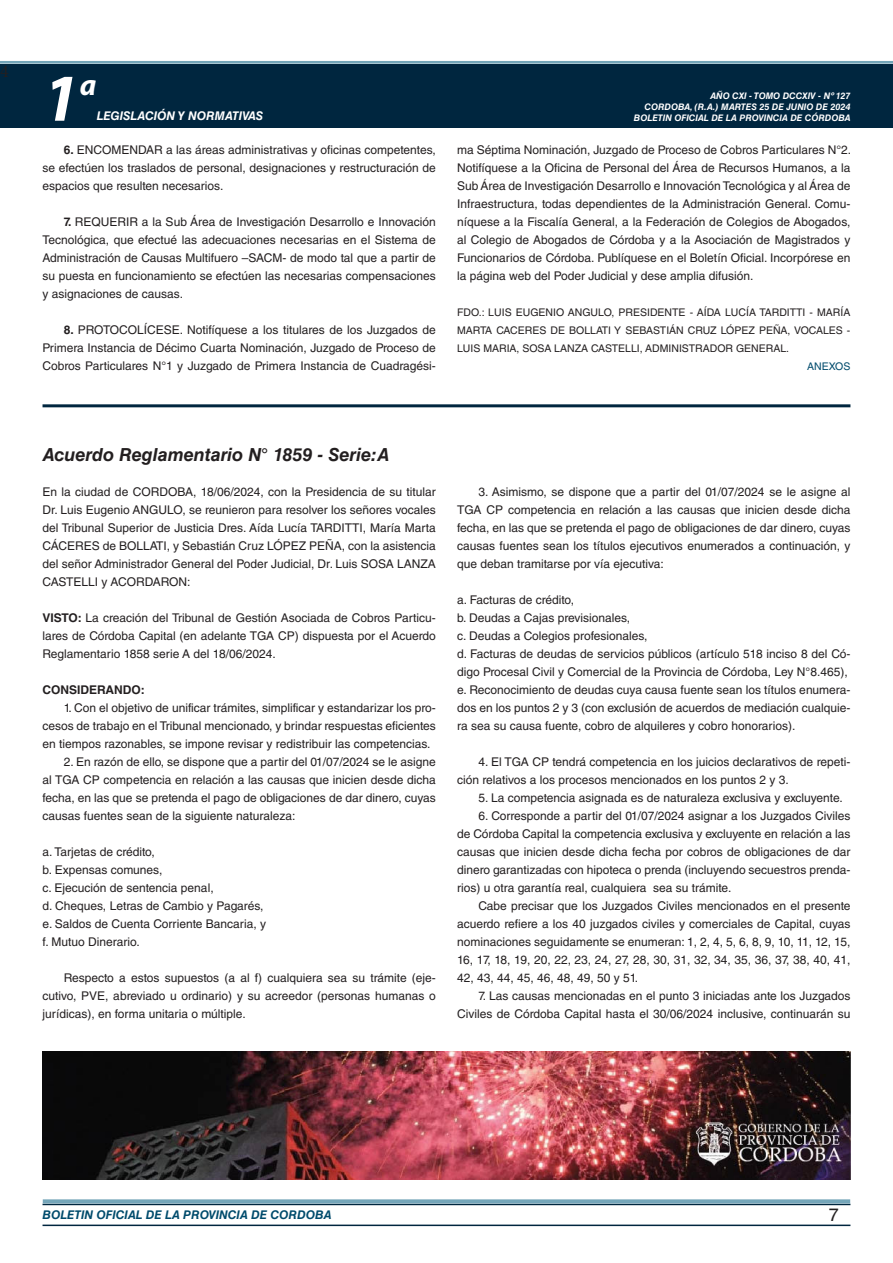
<style>
.page{position:relative;width:893px;height:1263px;background:#fff}
.page>*{position:absolute;margin:0;border:0;box-sizing:border-box;transform-origin:0 0}
.t1{font:italic 700 67.5px "Myriad Pro";color:#fff}
.t2{font:italic 700 30px "Myriad Pro";color:#fff}
.NOMBRE_DE_MINISTERIO{font:italic 700 18px "Helvetica LT Std";color:#231f20}
.t3{font:18px "Minion Pro";color:#231f20}
.t4{font:18px "Helvetica LT Std";color:#231f20}
.TEXTO_BASE{font:12px/18px "Helvetica LT Std";color:#231f20;text-align:justify}
.t5{font:italic 700 12px "Helvetica LT Std";color:#004b6c}
.t6{font:italic 700 12px "Helvetica LT Std";color:#fff}
.TEXTO_BASE-2{font:700 12px "Helvetica LT Std";color:#231f20}
.FIRMA{font:10.5px/18px "Helvetica LT Std";color:#231f20;text-align:justify}
.ANEXO{font:10.5px "Helvetica LT Std";color:#004b6c}
.t7{font:italic 700 9px/10.8px "Helvetica LT Std";color:#fff;text-align:right}
.s1{font-weight:700}
</style>
<div class="page">
<div style="left:0;top:61px;width:893px;height:6px;background:#fff;opacity:.75"></div>
<div style="left:0;top:64px;width:893px;height:64px;background:#00263f"></div>
<hr style="left:43px;top:1224px;width:807px;height:2px;background:#00263f">
<div style="left:42px;top:1198px;width:809px;height:8px;background:#fff;opacity:.75"></div>
<hr style="left:43px;top:404px;width:807px;height:3px;background:#00263f">
<img style="left:43px;top:1051px;width:807px;height:129px">
<h3 class="t3" style="left:0;top:59px;width:10px">4</h3>
<h1 class="t1" style="left:43px;top:54px;width:38px">1</h1>
<h2 class="t2" style="left:80px;top:66px;width:18px">a</h2>
<p class="t6" style="left:97px;top:109px;width:168px">LEGISLACIÓN Y NORMATIVAS</p>
<p class="TEXTO_BASE" style="left:43px;top:141px;width:395px;text-indent:21px"><span class="s1">6.</span> ENCOMENDAR a las áreas administrativas y oficinas competentes, se efectúen los traslados de personal, designaciones y restructuración de espacios que resulten necesarios.</p>
<p class="TEXTO_BASE" style="left:43px;top:213px;width:395px;text-indent:21px"><span class="s1">7.</span> REQUERIR a la Sub Área de Investigación Desarrollo e Innovación Tecnológica, que efectué las adecuaciones necesarias en el Sistema de Administración de Causas Multifuero –SACM- de modo tal que a partir de su puesta en funcionamiento se efectúen las necesarias compensaciones y asignaciones de causas.</p>
<p class="TEXTO_BASE" style="left:43px;top:321px;width:395px;text-indent:21px"><span class="s1">8.</span> PROTOCOLÍCESE. Notifíquese a los titulares de los Juzgados de Primera Instancia de Décimo Cuarta Nominación, Juzgado de Proceso de Cobros Particulares N°1 y Juzgado de Primera Instancia de Cuadragési-</p>
<p class="t7" style="left:634px;top:91px;width:218px">AÑO CXI - TOMO DCCXIV - Nº 127<br>CORDOBA, (R.A.) MARTES 25 DE JUNIO DE 2024<br>BOLETIN OFICIAL DE LA PROVINCIA DE CÓRDOBA</p>
<p class="TEXTO_BASE" style="left:457px;top:141px;width:395px">ma Séptima Nominación, Juzgado de Proceso de Cobros Particulares N°2.<br>Notifíquese a la Oficina de Personal del Área de Recursos Humanos, a la Sub Área de Investigación Desarrollo e Innovación Tecnológica y al Área de Infraestructura, todas dependientes de la Administración General. Comu&shy;níquese a la Fiscalía General, a la Federación de Colegios de Abogados, al Colegio de Abogados de Córdoba y a la Asociación de Magistrados y Funcionarios de Córdoba. Publíquese en el Boletín Oficial. Incorpórese en la página web del Poder Judicial y dese amplia difusión.</p>
<p class="FIRMA" style="left:457px;top:303px;width:395px">FDO.: LUIS EUGENIO ANGULO, PRESIDENTE - AÍDA LUCÍA TARDITTI - MARÍA MARTA CACERES DE BOLLATI Y SEBASTIÁN CRUZ LÓPEZ PEÑA, VOCALES - LUIS MARIA, SOSA LANZA CASTELLI, ADMINISTRADOR GENERAL.</p>
<p class="ANEXO" style="left:807px;top:360px;width:45px">ANEXOS</p>
<p class="NOMBRE_DE_MINISTERIO" style="left:43px;top:444px;width:348px">Acuerdo Reglamentario N° 1859 - Serie:A</p>
<p class="TEXTO_BASE" style="left:43px;top:483px;width:395px">En la ciudad de CORDOBA, 18/06/2024, con la Presidencia de su titular Dr. Luis Eugenio ANGULO, se reunieron para resolver los señores vocales del Tribunal Superior de Justicia Dres. Aída Lucía TARDITTI, María Marta CÁCERES de BOLLATI, y Sebastián Cruz LÓPEZ PEÑA, con la asistencia del señor Administrador General del Poder Judicial, Dr. Luis SOSA LANZA CASTELLI y ACORDARON:</p>
<p class="TEXTO_BASE" style="left:43px;top:609px;width:395px"><span class="s1">VISTO:</span> La creación del Tribunal de Gestión Asociada de Cobros Particu&shy;lares de Córdoba Capital (en adelante TGA CP) dispuesta por el Acuerdo Reglamentario 1858 serie A del 18/06/2024.</p>
<p class="TEXTO_BASE-2" style="left:43px;top:682px;width:104px">CONSIDERANDO:</p>
<p class="TEXTO_BASE" style="left:43px;top:699px;width:395px;text-indent:21px">1. Con el objetivo de unificar trámites, simplificar y estandarizar los pro&shy;cesos de trabajo en el Tribunal mencionado, y brindar respuestas eficientes en tiempos razonables, se impone revisar y redistribuir las competencias.</p>
<p class="TEXTO_BASE" style="left:43px;top:753px;width:395px;text-indent:21px">2. En razón de ello, se dispone que a partir del 01/07/2024 se le asigne al TGA CP competencia en relación a las causas que inicien desde dicha fecha, en las que se pretenda el pago de obligaciones de dar dinero, cuyas causas fuentes sean de la siguiente naturaleza:</p>
<p class="TEXTO_BASE" style="left:43px;top:843px;width:114px">a. Tarjetas de crédito,</p>
<p class="TEXTO_BASE" style="left:43px;top:861px;width:121px">b. Expensas comunes,</p>
<p class="TEXTO_BASE" style="left:43px;top:879px;width:173px">c. Ejecución de sentencia penal,</p>
<p class="TEXTO_BASE" style="left:43px;top:897px;width:222px">d. Cheques, Letras de Cambio y Pagarés,</p>
<p class="TEXTO_BASE" style="left:43px;top:915px;width:225px">e. Saldos de Cuenta Corriente Bancaria, y</p>
<p class="TEXTO_BASE" style="left:43px;top:933px;width:99px">f. Mutuo Dinerario.</p>
<p class="TEXTO_BASE" style="left:43px;top:969px;width:395px;text-indent:21px">Respecto a estos supuestos (a al f) cualquiera sea su trámite (eje&shy;cutivo, PVE, abreviado u ordinario) y su acreedor (personas humanas o jurídicas), en forma unitaria o múltiple.</p>
<p class="TEXTO_BASE" style="left:457px;top:483px;width:395px;text-indent:21px">3. Asimismo, se dispone que a partir del 01/07/2024 se le asigne al TGA CP competencia en relación a las causas que inicien desde dicha fecha, en las que se pretenda el pago de obligaciones de dar dinero, cuyas causas fuentes sean los títulos ejecutivos enumerados a continuación, y que deban tramitarse por vía ejecutiva:</p>
<p class="TEXTO_BASE" style="left:457px;top:591px;width:118px">a. Facturas de crédito,</p>
<p class="TEXTO_BASE" style="left:457px;top:609px;width:175px">b. Deudas a Cajas previsionales,</p>
<p class="TEXTO_BASE" style="left:457px;top:627px;width:192px">c. Deudas a Colegios profesionales,</p>
<p class="TEXTO_BASE" style="left:457px;top:645px;width:395px">d. Facturas de deudas de servicios públicos (artículo 518 inciso 8 del Có&shy;digo Procesal Civil y Comercial de la Provincia de Córdoba, Ley N°8.465),</p>
<p class="TEXTO_BASE" style="left:457px;top:681px;width:395px">e. Reconocimiento de deudas cuya causa fuente sean los títulos enumera&shy;dos en los puntos 2 y 3 (con exclusión de acuerdos de mediación cualquie&shy;ra sea su causa fuente, cobro de alquileres y cobro honorarios).</p>
<p class="TEXTO_BASE" style="left:457px;top:753px;width:395px;text-indent:21px">4. El TGA CP tendrá competencia en los juicios declarativos de repeti&shy;ción relativos a los procesos mencionados en los puntos 2 y 3.</p>
<p class="TEXTO_BASE" style="left:478px;top:789px;width:366px">5. La competencia asignada es de naturaleza exclusiva y excluyente.</p>
<p class="TEXTO_BASE" style="left:457px;top:807px;width:395px;text-indent:21px">6. Corresponde a partir del 01/07/2024 asignar a los Juzgados Civiles de Córdoba Capital la competencia exclusiva y excluyente en relación a las causas que inicien desde dicha fecha por cobros de obligaciones de dar dinero garantizadas con hipoteca o prenda (incluyendo secuestros prenda&shy;rios) u otra garantía real, cualquiera sea su trámite.</p>
<p class="TEXTO_BASE" style="left:457px;top:897px;width:395px;text-indent:21px">Cabe precisar que los Juzgados Civiles mencionados en el presente acuerdo refiere a los 40 juzgados civiles y comerciales de Capital, cuyas nominaciones seguidamente se enumeran: 1, 2, 4, 5, 6, 8, 9, 10, 11, 12, 15, 16, 17, 18, 19, 20, 22, 23, 24, 27, 28, 30, 31, 32, 34, 35, 36, 37, 38, 40, 41, 42, 43, 44, 45, 46, 48, 49, 50 y 51.</p>
<p class="TEXTO_BASE" style="left:457px;top:987px;width:395px;text-align:right">7. Las causas mencionadas en el punto 3 iniciadas ante los Juzgados<br>Civiles de Córdoba Capital hasta el 30/06/2024 inclusive, continuarán su</p>
<p class="t5" style="left:43px;top:1208px;width:290px">BOLETIN OFICIAL DE LA PROVINCIA DE CORDOBA</p>
<h3 class="t4" style="left:829px;top:1204px;width:12px">7</h3>
</div>
